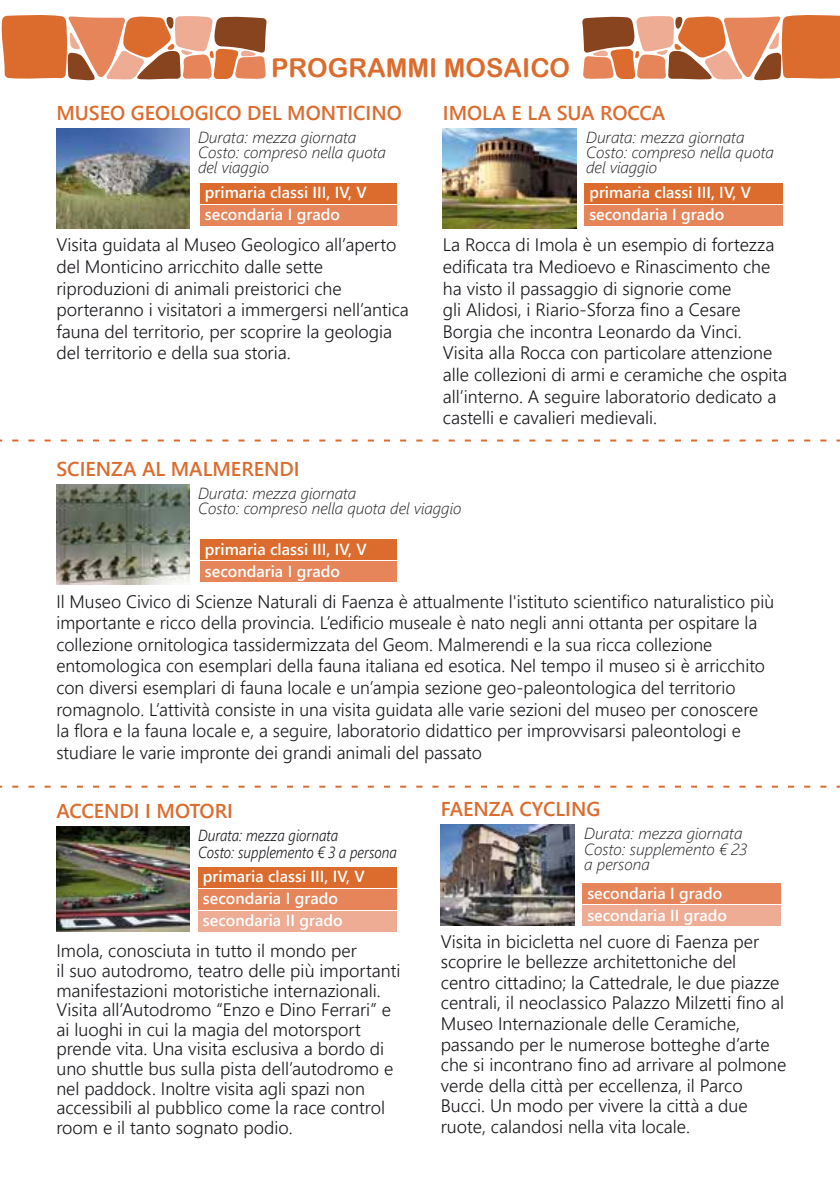
<style>
.page{position:relative;width:840px;height:1191px;background:#fff}
.page>*{position:absolute;margin:0;border:0;box-sizing:border-box;transform-origin:0 0}
.t1{font:26px "Arial Rounded MT Bold";color:#dc6c2e}
.t2{font:600 20px "Segoe UI";color:#dc6c2e}
.t3{font:300 18px/21.6px "Segoe UI";color:#1a171c}
.t4{font:italic 300 16px/15.2px "Segoe UI";color:#1a171c}
.t5{font:600 16px/22px "Segoe UI";color:#fff}
.t6{font:italic 300 16px/17.2px "Segoe UI";color:#1a171c;scale:.87 1}
</style>
<div class="page">
<svg style="left:1px;top:15px;width:265px;height:66px;background:#d88b65"></svg>
<svg style="left:582px;top:15px;width:257px;height:66px;background:#d78b65"></svg>
<img style="left:56px;top:129px;width:134px;height:99px">
<img style="left:442px;top:129px;width:134px;height:99px">
<div style="left:584px;top:183px;width:198px;height:20px;background:#dc6c2e"></div>
<div style="left:584px;top:205px;width:198px;height:20px;background:#e6845a"></div>
<img style="left:440px;top:825px;width:134px;height:100px">
<div style="left:582px;top:883px;width:198px;height:20px;background:#e6845a"></div>
<div style="left:582px;top:905px;width:198px;height:20px;background:#efac95"></div>
<div style="left:200px;top:183px;width:196px;height:20px;background:#dc6c2e"></div>
<div style="left:200px;top:205px;width:196px;height:20px;background:#e6845a"></div>
<img style="left:56px;top:485px;width:134px;height:99px">
<div style="left:200px;top:539px;width:196px;height:20px;background:#dc6c2e"></div>
<div style="left:200px;top:561px;width:196px;height:20px;background:#e6845a"></div>
<img style="left:56px;top:826px;width:134px;height:105px">
<div style="left:198px;top:867px;width:198px;height:20px;background:#dc6c2e"></div>
<div style="left:198px;top:889px;width:198px;height:20px;background:#e6845a"></div>
<div style="left:198px;top:911px;width:198px;height:20px;background:#efac95"></div>
<svg style="left:0;top:439px;width:839px;height:2px"></svg>
<svg style="left:0;top:785px;width:839px;height:2px"></svg>
<h1 class="t1" style="left:271px;top:52px;width:300px">PROGRAMMI MOSAICO</h1>
<p class="t2" style="left:56px;top:94px;width:347px">MUSEO GEOLOGICO DEL MONTICINO</p>
<p class="t4" style="left:198px;top:127px;width:189px">Durata: mezza giornata<br>Costo: compreso nella quota del viaggio</p>
<p class="t2" style="left:442px;top:94px;width:224px">IMOLA E LA SUA ROCCA</p>
<p class="t4" style="left:586px;top:127px;width:189px">Durata: mezza giornata<br>Costo: compreso nella quota del viaggio</p>
<p class="t5" style="left:589px;top:180px;width:163px">primaria classi III, IV, V secondaria I grado</p>
<p class="t3" style="left:442px;top:232px;width:346px">La Rocca di Imola è un esempio di fortezza edificata tra Medioevo e Rinascimento che ha visto il passaggio di signorie come<br>gli Alidosi, i Riario-Sforza fino a Cesare Borgia che incontra Leonardo da Vinci.<br>Visita alla Rocca con particolare attenzione alle collezioni di armi e ceramiche che ospita all’interno. A seguire laboratorio dedicato a castelli e cavalieri medievali.</p>
<p class="t5" style="left:205px;top:180px;width:163px">primaria classi III, IV, V secondaria I grado</p>
<p class="t3" style="left:56px;top:232px;width:354px">Visita guidata al Museo Geologico all’aperto del Monticino arricchito dalle sette riproduzioni di animali preistorici che porteranno i visitatori a immergersi nell’antica fauna del territorio, per scoprire la geologia del territorio e della sua storia.</p>
<p class="t2" style="left:56px;top:450px;width:245px">SCIENZA AL MALMERENDI</p>
<p class="t4" style="left:198px;top:483px;width:264px">Durata: mezza giornata<br>Costo: compreso nella quota del viaggio</p>
<p class="t5" style="left:205px;top:536px;width:163px">primaria classi III, IV, V secondaria I grado</p>
<p class="t3" style="left:56px;top:588px;width:718px">Il Museo Civico di Scienze Naturali di Faenza è attualmente l'istituto scientifico naturalistico più importante e ricco della provincia. L’edificio museale è nato negli anni ottanta per ospitare la collezione ornitologica tassidermizzata del Geom. Malmerendi e la sua ricca collezione entomologica con esemplari della fauna italiana ed esotica. Nel tempo il museo si è arricchito con diversi esemplari di fauna locale e un’ampia sezione geo-paleontologica del territorio romagnolo. L’attività consiste in una visita guidata alle varie sezioni del museo per conoscere la flora e la fauna locale e, a seguire, laboratorio didattico per improvvisarsi paleontologi e studiare le varie impronte dei grandi animali del passato</p>
<p class="t2" style="left:440px;top:790px;width:161px">FAENZA CYCLING</p>
<p class="t4" style="left:584px;top:823px;width:165px">Durata: mezza giornata<br>Costo: supplemento € 23 a persona</p>
<p class="t5" style="left:587px;top:880px;width:136px">secondaria I grado</p>
<p class="t3" style="left:440px;top:929px;width:347px;line-height:20.6px">Visita in bicicletta nel cuore di Faenza per scoprire le bellezze architettoniche del centro cittadino; la Cattedrale, le due piazze centrali, il neoclassico Palazzo Milzetti fino al Museo Internazionale delle Ceramiche, passando per le numerose botteghe d’arte che si incontrano fino ad arrivare al polmone verde della città per eccellenza, il Parco Bucci. Un modo per vivere la città a due ruote, calandosi nella vita locale.</p>
<p class="t2" style="left:56px;top:792px;width:178px">ACCENDI I MOTORI</p>
<p class="t6" style="left:198px;top:824px;width:230px">Durata: mezza giornata<br>Costo: supplemento € 3 a persona</p>
<p class="t5" style="left:203px;top:864px;width:163px">primaria classi III, IV, V secondaria I grado</p>
<p class="t3" style="left:56px;top:939px;width:345px;line-height:19.6px">Imola, conosciuta in tutto il mondo per<br>il suo autodromo, teatro delle più importanti manifestazioni motoristiche internazionali.<br>Visita all’Autodromo “Enzo e Dino Ferrari” e ai luoghi in cui la magia del motorsport prende vita. Una visita esclusiva a bordo di uno shuttle bus sulla pista dell’autodromo e nel paddock. Inoltre visita agli spazi non accessibili al pubblico come la race control room e il tanto sognato podio.</p>
<p class="t5" style="left:587px;top:902px;width:141px">secondaria II grado</p>
<p class="t5" style="left:203px;top:908px;width:141px">secondaria II grado</p>
</div>
